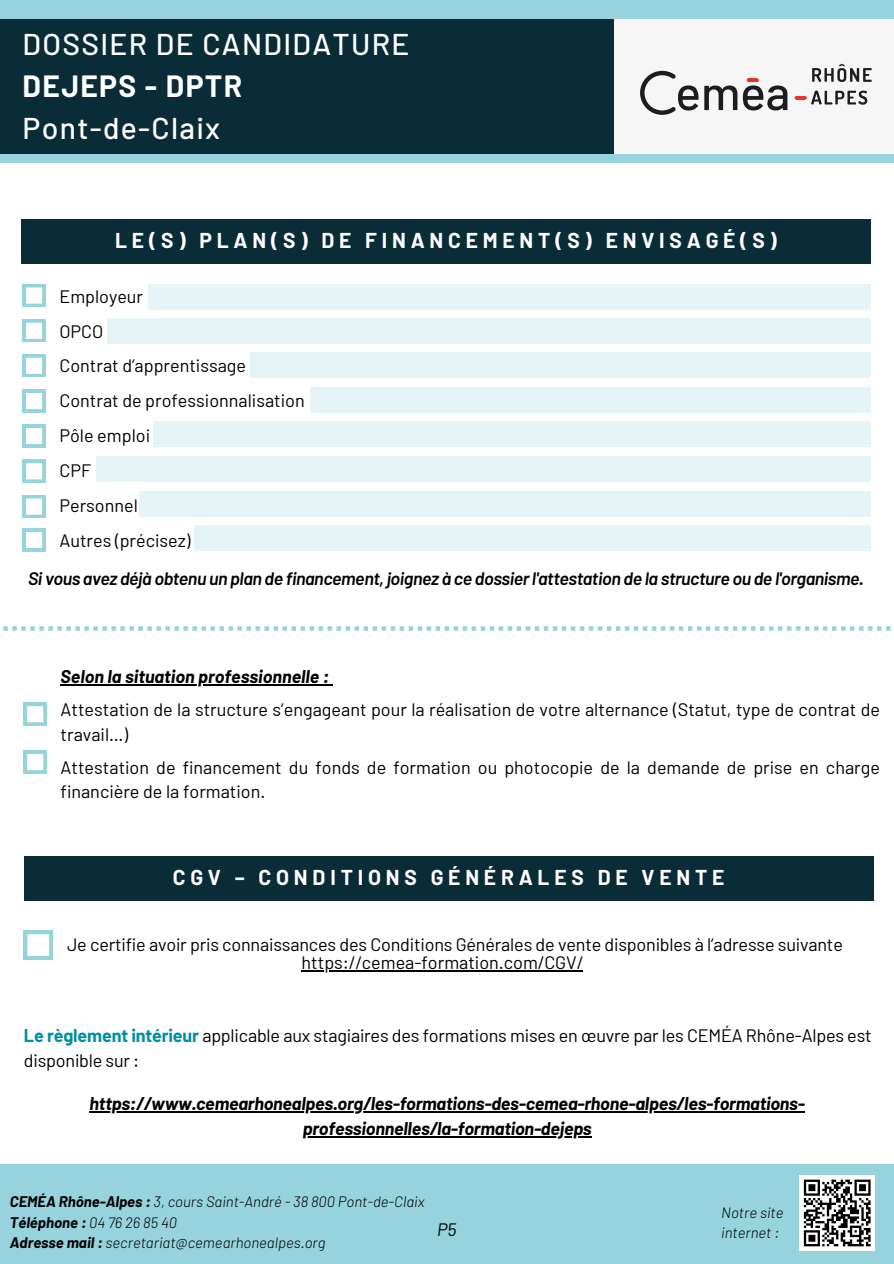
<style>
.page{position:relative;width:894px;height:1264px;background:#fff}
.page>*{position:absolute;margin:0;border:0;box-sizing:border-box;transform-origin:0 0}
.t1{font:500 30px "Barlow";letter-spacing:.045em;color:#fff}
.t2{font:700 30px "Barlow";letter-spacing:.045em;color:#fff}
.t3{font:700 21px "Barlow";letter-spacing:.23em;color:#fff}
.t4{font:18px/34.8px "Barlow";color:#000}
.t5{font:italic 700 18px/24.8px "Barlow";letter-spacing:-.01em;color:#000;text-align:center}
.t6{font:italic 600 18px "Barlow";letter-spacing:-.025em;color:#000}
.t7{font:italic 18px "Barlow";color:#000}
.t8{font:italic 300 15px/20.2px "Barlow";color:#000}
.s1{font-weight:700;color:#028fa2}
.s2{font-weight:700}
</style>
<div class="page">
<div style="left:0;top:1164px;width:893px;height:99px;background:#96d3dd"></div>
<div style="left:799px;top:1174px;width:75px;height:76px;background:#fff"></div>
<svg style="left:803px;top:1179px;width:68px;height:68px"></svg>
<div style="left:24px;top:856px;width:849px;height:45px;background:#092c36"></div>
<svg style="left:24px;top:930px;width:28px;height:29px"></svg>
<hr style="left:301px;top:970px;width:282px;height:1px;background:#000">
<div style="left:0;top:0;width:893px;height:163px;background:#96d3dd"></div>
<div style="left:0;top:19px;width:621px;height:134px;background:#092c36"></div>
<div style="left:613px;top:19px;width:280px;height:134px;background:#f6f6f6"></div>
<svg style="left:704px;top:63px;width:167px;height:48px"></svg>
<svg style="left:640px;top:71px;width:58px;height:44px"></svg>
<div style="left:21px;top:219px;width:849px;height:44px;background:#092c36"></div>
<div style="left:148px;top:284px;width:722px;height:25px;background:#e6f4f7"></div>
<div style="left:107px;top:318px;width:763px;height:25px;background:#e6f4f7"></div>
<div style="left:250px;top:352px;width:620px;height:26px;background:#e6f4f7"></div>
<div style="left:153px;top:421px;width:717px;height:26px;background:#e6f4f7"></div>
<div style="left:96px;top:456px;width:774px;height:26px;background:#e6f4f7"></div>
<svg style="left:23px;top:284px;width:22px;height:22px"></svg>
<svg style="left:23px;top:319px;width:22px;height:23px"></svg>
<svg style="left:23px;top:354px;width:22px;height:23px"></svg>
<svg style="left:23px;top:389px;width:22px;height:23px"></svg>
<svg style="left:23px;top:424px;width:22px;height:23px"></svg>
<div style="left:309px;top:387px;width:561px;height:25px;background:#e6f4f7"></div>
<svg style="left:23px;top:460px;width:22px;height:22px"></svg>
<hr style="left:89px;top:1111px;width:715px;height:1px;background:#000">
<hr style="left:303px;top:1136px;width:288px;height:1px;background:#000">
<hr style="left:61px;top:684px;width:268px;height:1px;background:#000">
<svg style="left:24px;top:702px;width:22px;height:23px"></svg>
<svg style="left:24px;top:750px;width:22px;height:23px"></svg>
<svg style="left:3px;top:626px;width:888px;height:4px"></svg>
<svg style="left:23px;top:495px;width:22px;height:22px"></svg>
<svg style="left:23px;top:528px;width:22px;height:23px"></svg>
<div style="left:139px;top:491px;width:731px;height:25px;background:#e6f4f7"></div>
<div style="left:194px;top:525px;width:676px;height:26px;background:#e6f4f7"></div>
<h1 class="t1" style="left:23px;top:25px;width:388px">DOSSIER DE CANDIDATURE</h1>
<h1 class="t2" style="left:23px;top:67px;width:221px">DEJEPS - DPTR</h1>
<h1 class="t1" style="left:23px;top:108px;width:199px">Pont-de-Claix</h1>
<p class="t3" style="left:115px;top:227px;width:663px">LE(S) PLAN(S) DE FINANCEMENT(S) ENVISAGÉ(S)</p>
<p class="t4" style="left:59px;top:278px;width:247px">Employeur<br>OPCO<br>Contrat d’apprentissage<br>Contrat de professionnalisation<br>Pôle emploi<br>CPF<br>Personnel<br>Autres (précisez)</p>
<p class="t6" style="left:28px;top:566px;width:837px">Si vous avez déjà obtenu un plan de financement, joignez à ce dossier l'attestation de la structure ou de l'organisme.</p>
<p class="t5" style="left:61px;top:664px;width:270px">Selon la situation professionnelle :</p>
<p class="t4" style="left:61px;top:696px;width:820px;line-height:24.8px">Attestation de la structure s’engageant pour la réalisation de votre alternance (Statut, type de contrat de travail…)</p>
<p class="t4" style="left:61px;top:754px;width:820px;line-height:24.8px">Attestation de financement du fonds de formation ou photocopie de la demande de prise en charge financière de la formation.</p>
<p class="t3" style="left:173px;top:864px;width:553px">CGV – CONDITIONS GÉNÉRALES DE VENTE</p>
<p class="t4" style="left:301px;top:934px;width:542px;line-height:18.3px;text-indent:-234px">Je certifie avoir pris connaissances des Conditions Générales de vente disponibles à l’adresse suivante https://cemea-formation.com/CGV/</p>
<p class="t4" style="left:24px;top:1022px;width:849px;line-height:24.8px"><span class="s1">Le règlement intérieur</span> applicable aux stagiaires des formations mises en œuvre par les CEMÉA Rhône-Alpes est disponible sur :</p>
<p class="t5" style="left:89px;top:1090px;width:716px">https://www.cemearhonealpes.org/les-formations-des-cemea-rhone-alpes/les-formations&shy;professionnelles/la-formation-dejeps</p>
<p class="t8" style="left:10px;top:1191px;width:416px"><span class="s2">CEMÉA Rhône-Alpes :</span> 3, cours Saint-André - 38 800 Pont-de-Claix<br><span class="s2">Téléphone :</span> 04 76 26 85 40<br><span class="s2">Adresse mail :</span> secretariat@cemearhonealpes.org</p>
<p class="t8" style="left:721px;top:1201px;width:64px">Notre site</p>
<p class="t7" style="left:437px;top:1217px;width:21px">P5</p>
<p class="t8" style="left:721px;top:1221px;width:59px">internet :</p>
</div>
